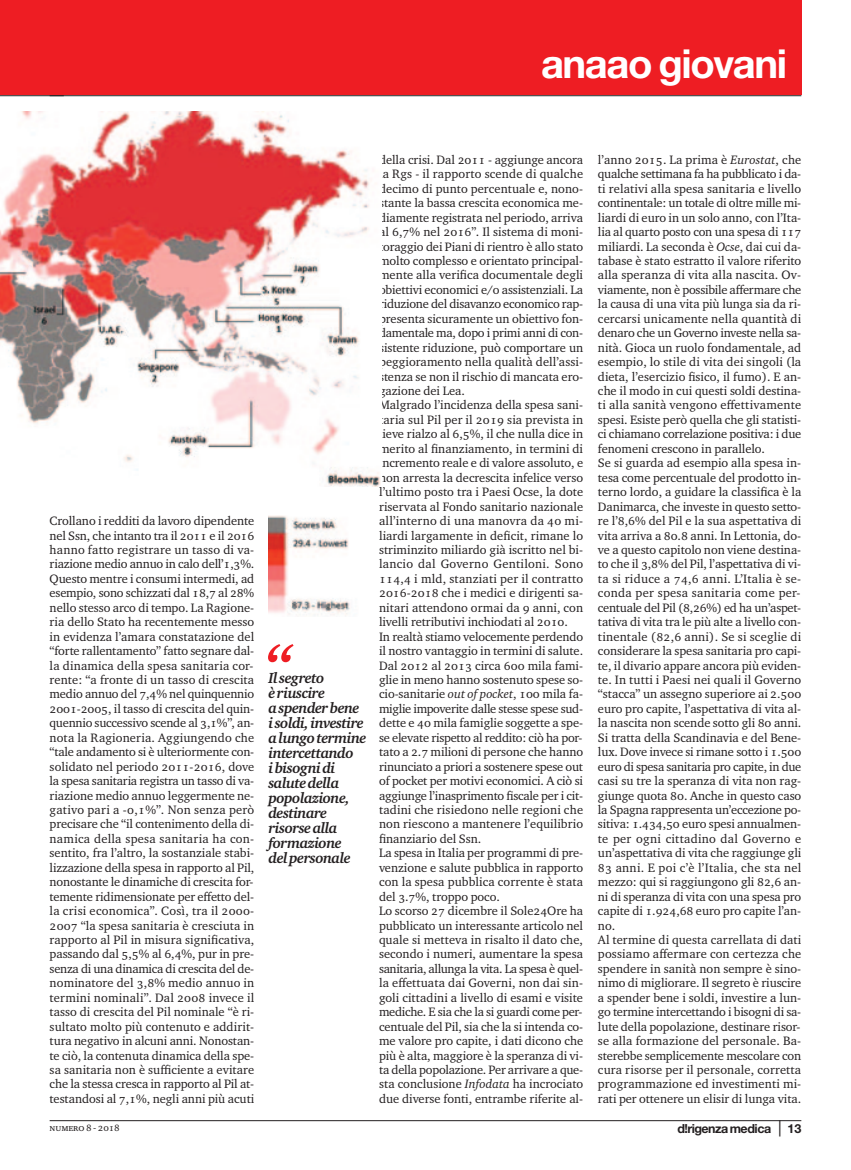
<style>
.page{position:relative;width:851px;height:1170px;background:#fff}
.page>*{position:absolute;margin:0;border:0;box-sizing:border-box;transform-origin:0 0}
.t1{font:italic 700 60px "Charter ITC Std";color:#ee1d23}
.t2{font:700 40px "Helvetica Neue LT Std";letter-spacing:-.035em;color:#fff}
.t3{font:italic 700 15px/15px "Charter ITC Std";letter-spacing:-.035em;color:#231f20}
.t4{font:12.5px/14.5px "Charter ITC Std";letter-spacing:-.005em;color:#231f20;text-align:justify}
.t5{font:700 12.5px "Helvetica Neue LT Std";letter-spacing:-.04em;color:#231f20}
.t6{font:10px "Charter ITC Std";letter-spacing:-.01em;color:#231f20}
.s1{font-style:italic}
.s2{font-weight:400;font-size:16.25px}
</style>
<div class="page">
<img style="left:0;top:111px;width:381px;height:375px">
<hr style="left:50px;top:1120px;width:751px;height:1px;background:#231f20">
<div style="left:0;top:0;width:801px;height:95px;background:#ee1d23"></div>
<hr style="left:0;top:95px;width:64px;height:1px;background:#231f20">
<hr style="left:50px;top:95px;width:751px;height:1px;background:#231f20">
<img style="left:268px;top:516px;width:82px;height:99px">
<p class="t2" style="left:541px;top:50px;width:247px">anaao giovani</p>
<p class="t4" style="left:50px;top:514px;width:206px">Crollano i redditi da lavoro dipendente nel Ssn, che intanto tra il 2011 e il 2016 hanno fatto registrare un tasso di va&shy;riazione medio annuo in calo dell’1,3%.<br>Questo mentre i consumi intermedi, ad esempio, sono schizzati dal 18,7 al 28% nello stesso arco di tempo. La Ragione&shy;ria dello Stato ha recentemente messo in evidenza l’amara constatazione del “forte rallentamento” fatto segnare dal&shy;la dinamica della spesa sanitaria cor&shy;rente: “a fronte di un tasso di crescita medio annuo del 7,4% nel quinquennio 2001-2005, il tasso di crescita del quin&shy;quennio successivo scende al 3,1%”, an&shy;nota la Ragioneria. Aggiungendo che “tale andamento si è ulteriormente con&shy;solidato nel periodo 2011-2016, dove la spesa sanitaria registra un tasso di va&shy;riazione medio annuo leggermente ne&shy;gativo pari a -0,1%”. Non senza però precisare che “il contenimento della di&shy;namica della spesa sanitaria ha con&shy;sentito, fra l’altro, la sostanziale stabi&shy;lizzazione della spesa in rapporto al Pil, nonostante le dinamiche di crescita for&shy;temente ridimensionate per effetto del&shy;la crisi economica”. Così, tra il 2000- 2007 “la spesa sanitaria è cresciuta in rapporto al Pil in misura significativa, passando dal 5,5% al 6,4%, pur in pre&shy;senza di una dinamica di crescita del de&shy;nominatore del 3,8% medio annuo in termini nominali”. Dal 2008 invece il tasso di crescita del Pil nominale “è ri&shy;sultato molto più contenuto e addirit&shy;tura negativo in alcuni anni. Nonostan&shy;te ciò, la contenuta dinamica della spe&shy;sa sanitaria non è sufficiente a evitare che la stessa cresca in rapporto al Pil at&shy;testandosi al 7,1%, negli anni più acuti</p>
<p class="t1" style="left:263px;top:641px;width:30px">“</p>
<p class="t3" style="left:268px;top:671px;width:57px">Il segreto</p>
<p class="t3" style="left:268px;top:686px;width:58px">è riuscire</p>
<p class="t3" style="left:268px;top:701px;width:93px">a spender bene</p>
<p class="t3" style="left:268px;top:716px;width:99px">i soldi, investire a lungo termine intercettando</p>
<p class="t3" style="left:268px;top:761px;width:83px">i bisogni di salute della popolazione, destinare risorse alla formazione</p>
<p class="t3" style="left:268px;top:851px;width:84px">del personale</p>
<p class="t4" style="left:379px;top:153px;width:205px">della crisi. Dal 2011 - aggiunge ancora la Rgs - il rapporto scende di qualche decimo di punto percentuale e, nono&shy;stante la bassa crescita economica me&shy;diamente registrata nel periodo, arriva al 6,7% nel 2016”. Il sistema di moni&shy;toraggio dei Piani di rientro è allo stato molto complesso e orientato principal&shy;mente alla verifica documentale degli obiettivi economici e/o assistenziali. La riduzione del disavanzo economico rap&shy;presenta sicuramente un obiettivo fon&shy;damentale ma, dopo i primi anni di con&shy;sistente riduzione, può comportare un peggioramento nella qualità dell’assi&shy;stenza se non il rischio di mancata ero&shy;gazione dei Lea.</p>
<p class="t4" style="left:379px;top:399px;width:205px">Malgrado l’incidenza della spesa sani&shy;taria sul Pil per il 2019 sia prevista in lieve rialzo al 6,5%, il che nulla dice in merito al finanziamento, in termini di incremento reale e di valore assoluto, e non arresta la decrescita infelice verso l’ultimo posto tra i Paesi Ocse, la dote riservata al Fondo sanitario nazionale all’interno di una manovra da 40 mi&shy;liardi largamente in deficit, rimane lo striminzito miliardo già iscritto nel bi&shy;lancio dal Governo Gentiloni. Sono 114,4 i mld, stanziati per il contratto 2016-2018 che i medici e dirigenti sa&shy;nitari attendono ormai da 9 anni, con livelli retributivi inchiodati al 2010.</p>
<p class="t4" style="left:379px;top:630px;width:205px">In realtà stiamo velocemente perdendo il nostro vantaggio in termini di salute.<br>Dal 2012 al 2013 circa 600 mila fami&shy;glie in meno hanno sostenuto spese so&shy;cio-sanitarie <span class="s1">out of pocket</span>, 100 mila fa&shy;miglie impoverite dalle stesse spese sud&shy;dette e 40 mila famiglie soggette a spe&shy;se elevate rispetto al reddito: ciò ha por&shy;tato a 2.7 milioni di persone che hanno rinunciato a priori a sostenere spese out of pocket per motivi economici. A ciò si aggiunge l’inasprimento fiscale per i cit&shy;tadini che risiedono nelle regioni che non riescono a mantenere l’equilibrio finanziario del Ssn.</p>
<p class="t4" style="left:379px;top:846px;width:205px">La spesa in Italia per programmi di pre&shy;venzione e salute pubblica in rapporto con la spesa pubblica corrente è stata del 3.7%, troppo poco.</p>
<p class="t4" style="left:379px;top:904px;width:205px">Lo scorso 27 dicembre il Sole24Ore ha pubblicato un interessante articolo nel quale si metteva in risalto il dato che, secondo i numeri, aumentare la spesa sanitaria, allunga la vita. La spesa è quel&shy;la effettuata dai Governi, non dai sin&shy;goli cittadini a livello di esami e visite mediche. E sia che la si guardi come per&shy;centuale del Pil, sia che la si intenda co&shy;me valore pro capite, i dati dicono che più è alta, maggiore è la speranza di vi&shy;ta della popolazione. Per arrivare a que&shy;sta conclusione <span class="s1">Infodata</span> ha incrociato due diverse fonti, entrambe riferite al-</p>
<p class="t4" style="left:598px;top:153px;width:205px">l’anno 2015. La prima è <span class="s1">Eurostat</span>, che qualche settimana fa ha pubblicato i da&shy;ti relativi alla spesa sanitaria e livello continentale: un totale di oltre mille mi&shy;liardi di euro in un solo anno, con l’Ita&shy;lia al quarto posto con una spesa di 117 miliardi. La seconda è <span class="s1">Ocse</span>, dai cui da&shy;tabase è stato estratto il valore riferito alla speranza di vita alla nascita. Ov&shy;viamente, non è possibile affermare che la causa di una vita più lunga sia da ri&shy;cercarsi unicamente nella quantità di denaro che un Governo investe nella sa&shy;nità. Gioca un ruolo fondamentale, ad esempio, lo stile di vita dei singoli (la dieta, l’esercizio fisico, il fumo). E an&shy;che il modo in cui questi soldi destina&shy;ti alla sanità vengono effettivamente spesi. Esiste però quella che gli statisti&shy;ci chiamano correlazione positiva: i due fenomeni crescono in parallelo.</p>
<p class="t4" style="left:598px;top:457px;width:205px">Se si guarda ad esempio alla spesa in&shy;tesa come percentuale del prodotto in&shy;terno lordo, a guidare la classifica è la Danimarca, che investe in questo setto&shy;re l’8,6% del Pil e la sua aspettativa di vita arriva a 80.8 anni. In Lettonia, do&shy;ve a questo capitolo non viene destina&shy;to che il 3,8% del Pil, l’aspettativa di vi&shy;ta si riduce a 74,6 anni. L’Italia è se&shy;conda per spesa sanitaria come per&shy;centuale del Pil (8,26%) ed ha un’aspet&shy;tativa di vita tra le più alte a livello con&shy;tinentale (82,6 anni). Se si sceglie di considerare la spesa sanitaria pro capi&shy;te, il divario appare ancora più eviden&shy;te. In tutti i Paesi nei quali il Governo “stacca” un assegno superiore ai 2.500 euro pro capite, l’aspettativa di vita al&shy;la nascita non scende sotto gli 80 anni.<br>Si tratta della Scandinavia e del Bene&shy;lux. Dove invece si rimane sotto i 1.500 euro di spesa sanitaria pro capite, in due casi su tre la speranza di vita non rag&shy;giunge quota 80. Anche in questo caso la Spagna rappresenta un’eccezione po&shy;sitiva: 1.434,50 euro spesi annualmen&shy;te per ogni cittadino dal Governo e un’aspettativa di vita che raggiunge gli 83 anni. E poi c’è l’Italia, che sta nel mezzo: qui si raggiungono gli 82,6 an&shy;ni di speranza di vita con una spesa pro capite di 1.924,68 euro pro capite l’an&shy;no.</p>
<p class="t4" style="left:598px;top:933px;width:205px">Al termine di questa carrellata di dati possiamo affermare con certezza che spendere in sanità non sempre è sino&shy;nimo di migliorare. Il segreto è riuscire a spender bene i soldi, investire a lun&shy;go termine intercettando i bisogni di sa&shy;lute della popolazione, destinare risor&shy;se alla formazione del personale. Ba&shy;sterebbe semplicemente mescolare con cura risorse per il personale, corretta programmazione ed investimenti mi&shy;rati per ottenere un elisir di lunga vita.</p>
<p class="t6" style="left:50px;top:1123px;width:72px">numero 8 - 2018</p>
<p class="t5" style="left:677px;top:1124px;width:125px">d!rigenza medica <span class="s2">|</span> 13</p>
</div>
